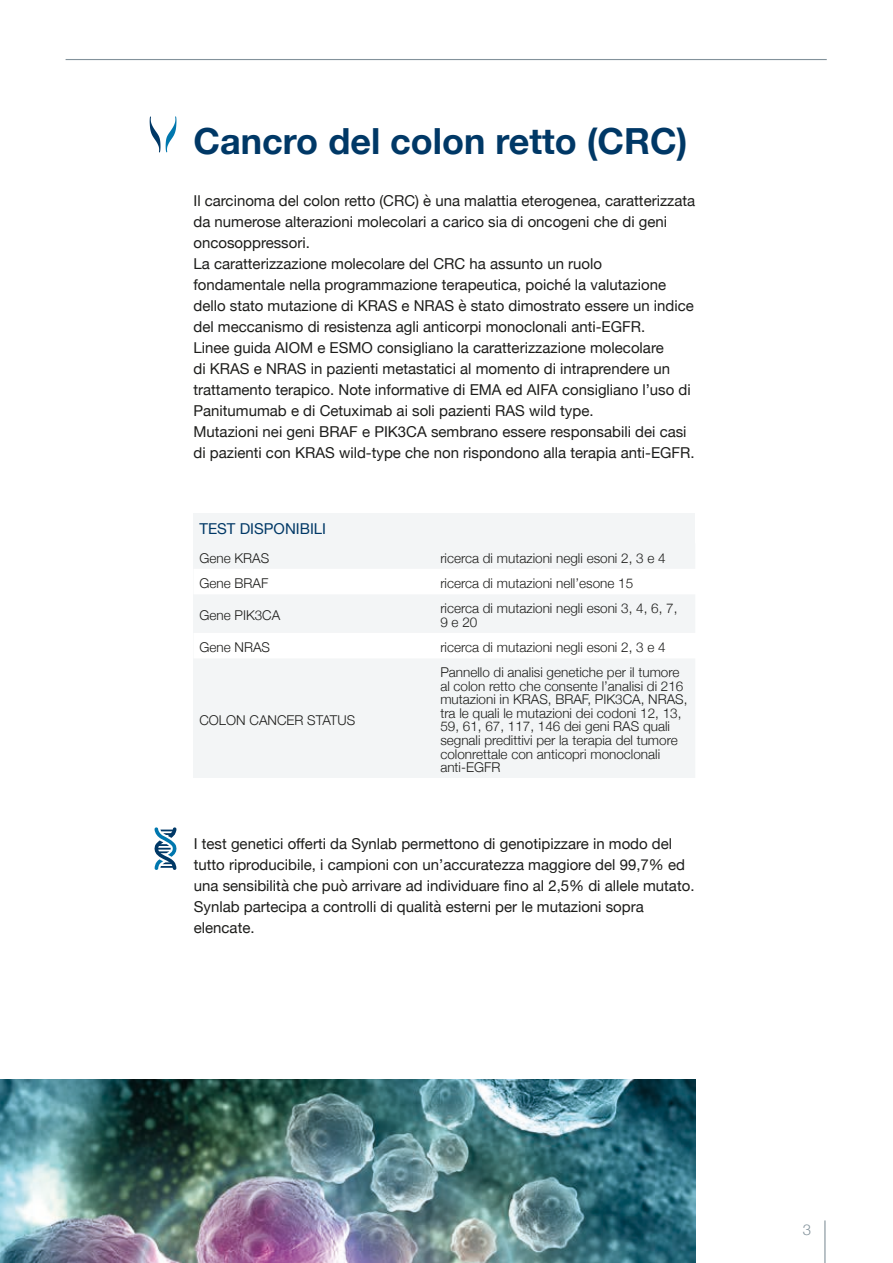
<style>
.page{position:relative;width:893px;height:1263px;background:#fff}
.page>*{position:absolute;margin:0;border:0;box-sizing:border-box;transform-origin:0 0}
.t1{font:700 36px "Helvetica Neue";color:#003866}
.t2{font:15px/21px "Helvetica Neue";color:#1d1d1b}
.t3{font:15px "Helvetica Neue";color:#003866}
.t4{font:300 15px "Helvetica Neue";color:#83929b}
.t5{font:300 13.5px/13.5px "Helvetica Neue";color:#1d1d1b}
</style>
<div class="page">
<hr style="left:66px;top:59px;width:761px;height:1px;background:#83929b">
<svg style="left:150px;top:116px;width:26px;height:37px"></svg>
<svg style="left:154px;top:827px;width:23px;height:43px"></svg>
<div style="left:193px;top:513px;width:502px;height:264px;background:#f3f5f6"></div>
<svg style="left:193px;top:777px;width:502px;height:1px"></svg>
<svg style="left:194px;top:569px;width:501px;height:89px"></svg>
<img style="left:0;top:1080px;width:695px;height:183px">
<hr style="left:824px;top:1220px;width:1px;height:43px;background:#83929b">
<h1 class="t1" style="left:194px;top:113px;width:495px">Cancro del colon retto (CRC)</h1>
<p class="t2" style="left:193px;top:191px;width:503px">Il carcinoma del colon retto (CRC) è una malattia eterogenea, caratterizzata da numerose alterazioni molecolari a carico sia di oncogeni che di geni oncosoppressori.<br>La caratterizzazione molecolare del CRC ha assunto un ruolo fondamentale nella programmazione terapeutica, poiché la valutazione dello stato mutazione di KRAS e NRAS è stato dimostrato essere un indice del meccanismo di resistenza agli anticorpi monoclonali anti-EGFR.<br>Linee guida AIOM e ESMO consigliano la caratterizzazione molecolare<br>di KRAS e NRAS in pazienti metastatici al momento di intraprendere un trattamento terapico. Note informative di EMA ed AIFA consigliano l’uso di Panitumumab e di Cetuximab ai soli pazienti RAS wild type.<br>Mutazioni nei geni BRAF e PIK3CA sembrano essere responsabili dei casi di pazienti con KRAS wild-type che non rispondono alla terapia anti-EGFR.</p>
<p class="t3" style="left:199px;top:518px;width:128px">TEST DISPONIBILI</p>
<p class="t5" style="left:199px;top:550px;width:71px">Gene KRAS</p>
<p class="t5" style="left:440px;top:550px;width:227px">ricerca di mutazioni negli esoni 2, 3 e 4</p>
<p class="t5" style="left:199px;top:576px;width:70px">Gene BRAF</p>
<p class="t5" style="left:440px;top:576px;width:194px">ricerca di mutazioni nell’esone 15</p>
<p class="t5" style="left:199px;top:608px;width:82px">Gene PIK3CA</p>
<p class="t5" style="left:440px;top:601px;width:239px">ricerca di mutazioni negli esoni 3, 4, 6, 7,<br>9 e 20</p>
<p class="t5" style="left:199px;top:640px;width:72px">Gene NRAS</p>
<p class="t5" style="left:440px;top:640px;width:227px">ricerca di mutazioni negli esoni 2, 3 e 4</p>
<p class="t5" style="left:199px;top:712px;width:157px">COLON CANCER STATUS</p>
<p class="t5" style="left:440px;top:665px;width:249px">Pannello di analisi genetiche per il tumore al colon retto che consente l’analisi di 216 mutazioni in KRAS, BRAF, PIK3CA, NRAS, tra le quali le mutazioni dei codoni 12, 13, 59, 61, 67, 117, 146 dei geni RAS quali segnali predittivi per la terapia del tumore colonrettale con anticopri monoclonali anti-EGFR</p>
<p class="t2" style="left:194px;top:834px;width:502px">I test genetici offerti da Synlab permettono di genotipizzare in modo del tutto riproducibile, i campioni con un’accuratezza maggiore del 99,7% ed una sensibilità che può arrivare ad individuare fino al 2,5% di allele mutato.<br>Synlab partecipa a controlli di qualità esterni per le mutazioni sopra elencate.</p>
<p class="t4" style="left:803px;top:1217px;width:10px">3</p>
</div>
